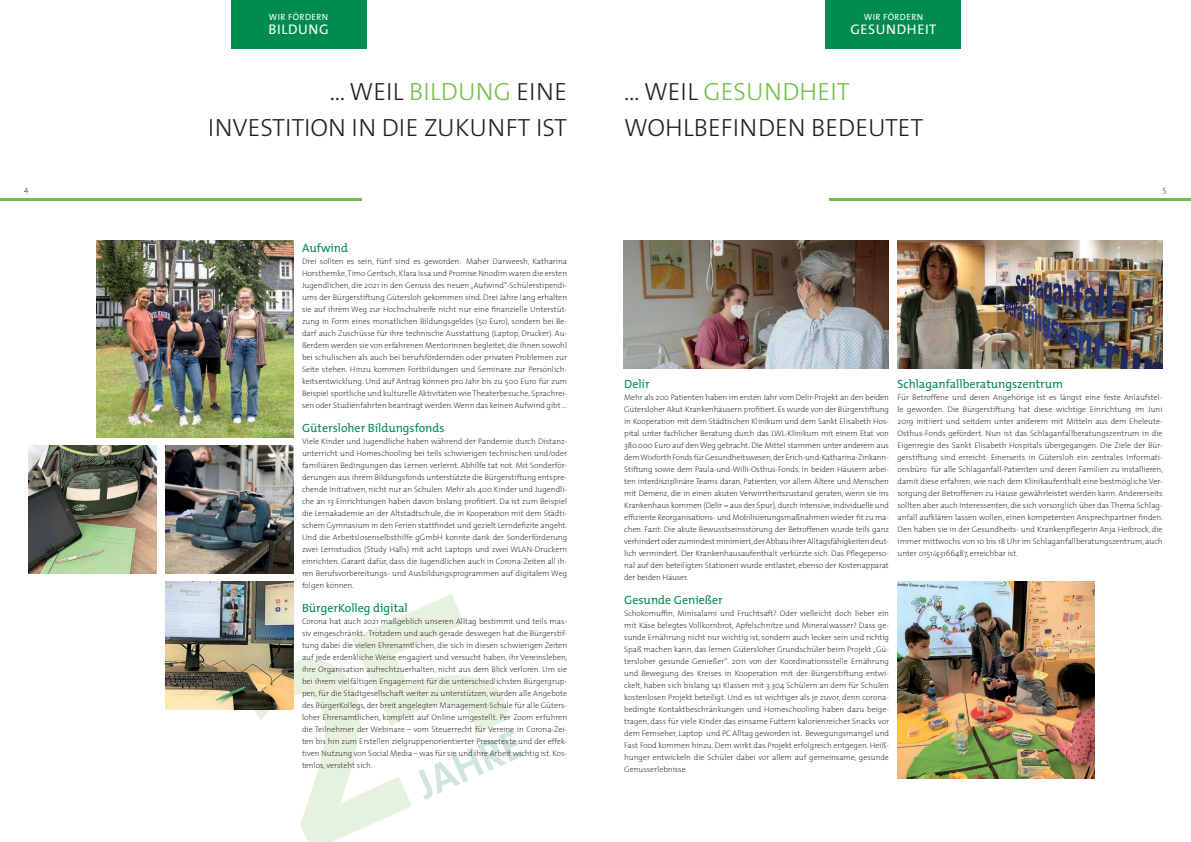
<style>
.page{position:relative;width:1191px;height:842px;background:#fff}
.page>*{position:absolute;margin:0;border:0;box-sizing:border-box;transform-origin:0 0}
.t1{font:300 25px/36px "The Mix";color:#231f20;text-align:right}
.t2{font:14px "The Mix";letter-spacing:.04em;color:#fff}
.t3{font:12px "The Mix";color:#008c4e}
.t4{font:9px "The Mix";letter-spacing:.04em;color:#fff}
.t5{font:200 8px/12px "The Mix";color:#231f20;text-align:justify}
.s1{color:#71bf44}
</style>
<div class="page">
<svg style="left:244px;top:594px;width:280px;height:248px"></svg>
<div style="left:231px;top:0;width:135px;height:48px;background:#008c4e"></div>
<div style="left:825px;top:0;width:136px;height:48px;background:#008c4e"></div>
<hr style="left:829px;top:198px;width:362px;height:3px;background:#71bf44">
<hr style="left:0;top:198px;width:362px;height:3px;background:#71bf44">
<img style="left:165px;top:582px;width:128px;height:127px">
<img style="left:28px;top:446px;width:129px;height:127px">
<img style="left:165px;top:446px;width:128px;height:127px">
<img style="left:97px;top:241px;width:196px;height:196px">
<img style="left:897px;top:582px;width:197px;height:196px">
<img style="left:624px;top:241px;width:265px;height:128px">
<img style="left:897px;top:241px;width:265px;height:128px">
<p class="t4" style="left:269px;top:10px;width:61px">WIR FÖRDERN</p>
<h2 class="t2" style="left:268px;top:18px;width:62px">BILDUNG</h2>
<h1 class="t1" style="left:208px;top:73px;width:361px">… WEIL <span class="s1">BILDUNG</span> EINE<br>INVESTITION IN DIE ZUKUNFT IST</h1>
<p class="t4" style="left:863px;top:10px;width:61px">WIR FÖRDERN</p>
<h2 class="t2" style="left:850px;top:18px;width:88px">GESUNDHEIT</h2>
<h1 class="t1" style="left:624px;top:73px;width:301px;text-align:left">… WEIL <span class="s1">GESUNDHEIT<br></span>WOHLBEFINDEN BEDEUTET</h1>
<p class="t5" style="left:24px;top:183px;width:6px">4</p>
<p class="t5" style="left:1162px;top:183px;width:5px">5</p>
<h3 class="t3" style="left:302px;top:238px;width:48px">Aufwind</h3>
<p class="t5" style="left:302px;top:255px;width:267px">Drei sollten es sein, fünf sind es geworden: Maher Darweesh, Katharina Horsthemke, Timo Gentsch, Klara Issa und Promise Nnodim waren die ersten Jugendlichen, die 2021 in den Genuss des neuen „Aufwind“-Schülerstipendi&shy;ums der Bürgerstiftung Gütersloh gekommen sind. Drei Jahre lang erhalten sie auf ihrem Weg zur Hochschulreife nicht nur eine finanzielle Unterstüt&shy;zung in Form eines monatlichen Bildungsgeldes (50 Euro), sondern bei Be&shy;darf auch Zuschüsse für ihre technische Ausstattung (Laptop, Drucker). Au&shy;ßerdem werden sie von erfahrenen Mentorinnen begleitet, die ihnen sowohl bei schulischen als auch bei berufsfördernden oder privaten Problemen zur Seite stehen. Hinzu kommen Fortbildungen und Seminare zur Persönlich&shy;keitsentwicklung. Und auf Antrag können pro Jahr bis zu 500 Euro für zum Beispiel sportliche und kulturelle Aktivitäten wie Theaterbesuche, Sprachrei&shy;sen oder Studienfahrten beantragt werden. Wenn das keinen Aufwind gibt …</p>
<h3 class="t3" style="left:302px;top:418px;width:144px">Gütersloher Bildungsfonds</h3>
<p class="t5" style="left:302px;top:435px;width:267px">Viele Kinder und Jugendliche haben während der Pandemie durch Distanz&shy;unterricht und Homeschooling bei teils schwierigen technischen und/oder familiären Bedingungen das Lernen verlernt. Abhilfe tat not. Mit Sonderför&shy;derungen aus ihrem Bildungsfonds unterstützte die Bürgerstiftung entspre&shy;chende Initiativen, nicht nur an Schulen. Mehr als 400 Kinder und Jugendli&shy;che an 13 Einrichtungen haben davon bislang profitiert. Da ist zum Beispiel die Lernakademie an der Altstadtschule, die in Kooperation mit dem Städti&shy;schem Gymnasium in den Ferien stattfindet und gezielt Lerndefizite angeht.<br>Und die Arbeitslosenselbsthilfe gGmbH konnte dank der Sonderförderung zwei Lernstudios (Study Halls) mit acht Laptops und zwei WLAN-Druckern einrichten. Garant dafür, dass die Jugendlichen auch in Corona-Zeiten all ih&shy;ren Berufsvorbereitungs- und Ausbildungsprogrammen auf digitalem Weg folgen können.</p>
<h3 class="t3" style="left:302px;top:598px;width:107px">BürgerKolleg digital</h3>
<p class="t5" style="left:302px;top:615px;width:267px">Corona hat auch 2021 maßgeblich unseren Alltag bestimmt und teils mas&shy;siv eingeschränkt. Trotzdem und auch gerade deswegen hat die Bürgerstif&shy;tung dabei die vielen Ehrenamtlichen, die sich in diesen schwierigen Zeiten auf jede erdenkliche Weise engagiert und versucht haben, ihr Vereinsleben, ihre Organisation aufrechtzuerhalten, nicht aus dem Blick verloren. Um sie bei ihrem vielfältigen Engagement für die unterschiedlichsten Bürgergrup&shy;pen, für die Stadtgesellschaft weiter zu unterstützen, wurden alle Angebote des BürgerKollegs, der breit angelegten Management-Schule für alle Güters&shy;loher Ehrenamtlichen, komplett auf Online umgestellt. Per Zoom erfuhren die Teilnehmer der Webinare – vom Steuerrecht für Vereine in Corona-Zei&shy;ten bis hin zum Erstellen zielgruppenorientierter Pressetexte und der effek&shy;tiven Nutzung von Social Media – was für sie und ihre Arbeit wichtig ist. Kos&shy;tenlos, versteht sich.</p>
<h3 class="t3" style="left:624px;top:374px;width:27px">Delir</h3>
<p class="t5" style="left:624px;top:391px;width:266px">Mehr als 200 Patienten haben im ersten Jahr vom Delir-Projekt an den beiden Gütersloher Akut-Krankenhäusern profitiert. Es wurde von der Bürgerstiftung in Kooperation mit dem Städtischen Klinikum und dem Sankt Elisabeth Hos&shy;pital unter fachlicher Beratung durch das LWL-Klinikum mit einem Etat von 380.000 Euro auf den Weg gebracht. Die Mittel stammen unter anderem aus dem Wixforth Fonds für Gesundheitswesen, der Erich-und-Katharina-Zinkann-Stiftung sowie dem Paula-und-Willi-Osthus-Fonds. In beiden Häusern arbei&shy;ten interdisziplinäre Teams daran, Patienten, vor allem Ältere und Menschen mit Demenz, die in einen akuten Verwirrtheitszustand geraten, wenn sie ins Krankenhaus kommen (Delir = aus der Spur), durch intensive, individuelle und effiziente Reorganisations- und Mobilisierungsmaßnahmen wieder fit zu ma&shy;chen. Fazit: Die akute Bewusstseinsstörung der Betroffenen wurde teils ganz verhindert oder zumindest minimiert, der Abbau ihrer Alltagsfähigkeiten deut&shy;lich vermindert. Der Krankenhausaufenthalt verkürzte sich. Das Pflegeperso&shy;nal auf den beteiligten Stationen wurde entlastet, ebenso der Kostenapparat der beiden Häuser.</p>
<h3 class="t3" style="left:624px;top:590px;width:100px">Gesunde Genießer</h3>
<p class="t5" style="left:624px;top:607px;width:266px">Schokomuffin, Minisalami und Fruchtsaft? Oder vielleicht doch lieber ein mit Käse belegtes Vollkornbrot, Apfelschnitze und Mineralwasser? Dass ge&shy;sunde Ernährung nicht nur wichtig ist, sondern auch lecker sein und richtig Spaß machen kann, das lernen Gütersloher Grundschüler beim Projekt „Gü&shy;tersloher gesunde Genießer“. 2011 von der Koordinationsstelle Ernährung und Bewegung des Kreises in Kooperation mit der Bürgerstiftung entwi&shy;ckelt, haben sich bislang 141 Klassen mit 3.304 Schülern an dem für Schulen kostenlosen Projekt beteiligt. Und es ist wichtiger als je zuvor, denn corona&shy;bedingte Kontaktbeschränkungen und Homeschooling haben dazu beige&shy;tragen, dass für viele Kinder das einsame Futtern kalorienreicher Snacks vor dem Fernseher, Laptop und PC Alltag geworden ist. Bewegungsmangel und Fast Food kommen hinzu. Dem wirkt das Projekt erfolgreich entgegen. Heiß&shy;hunger entwickeln die Schüler dabei vor allem auf gemeinsame, gesunde Genusserlebnisse.</p>
<h3 class="t3" style="left:897px;top:374px;width:167px">Schlaganfallberatungszentrum</h3>
<p class="t5" style="left:897px;top:391px;width:267px">Für Betroffene und deren Angehörige ist es längst eine feste Anlaufstel&shy;le geworden. Die Bürgerstiftung hat diese wichtige Einrichtung im Juni 2019 ini tiiert und seitdem unter anderem mit Mitteln aus dem Eheleute-Osthus-Fonds gefördert. Nun ist das Schlaganfallberatungszentrum in die Eigenregie des Sankt Elisabeth Hospitals übergegangen. Die Ziele der Bür&shy;gerstiftung sind erreicht: Einerseits in Gütersloh ein zentrales Informati&shy;onsbüro für alle Schlaganfall-Patienten und deren Familien zu installieren, damit diese erfahren, wie nach dem Klinikaufenthalt eine bestmögliche Ver&shy;sorgung der Betroffenen zu Hause gewährleistet werden kann. Andererseits sollten aber auch Interessenten, die sich vorsorglich über das Thema Schlag&shy;anfall aufklären lassen wollen, einen kompetenten Ansprechpartner finden.<br>Den haben sie in der Gesundheits- und Krankenpflegerin Anja Heibrock, die immer mittwochs von 10 bis 18 Uhr im Schlaganfallberatungszentrum, auch unter 0151/43166487, erreichbar ist.</p>
</div>
